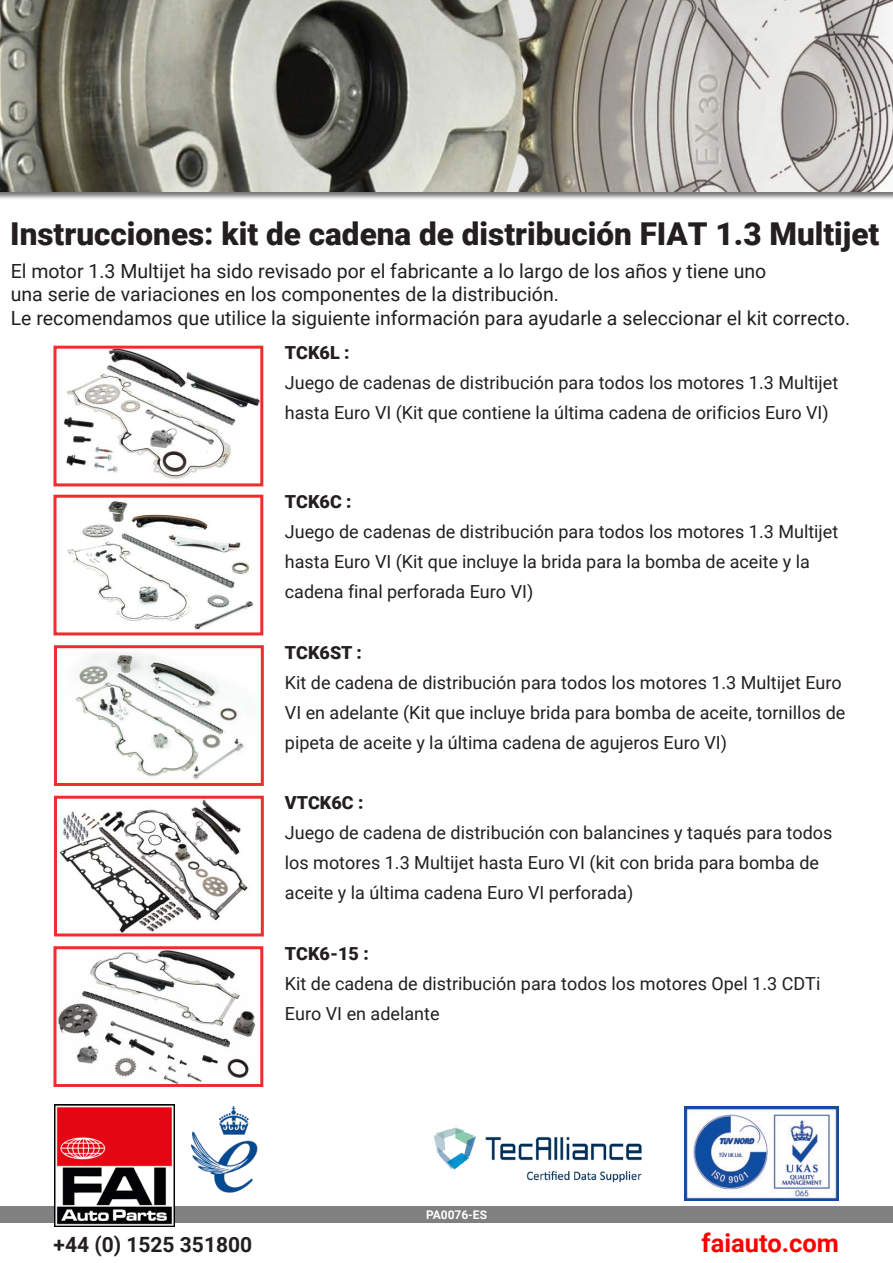
<style>
.page{position:relative;width:893px;height:1263px;background:#fff}
.page>*{position:absolute;margin:0;border:0;box-sizing:border-box;transform-origin:0 0}
.t1{font:900 31.5px "Roboto";color:#231f20}
.t2{font:700 25.5px "Roboto";color:#f00}
.t3{font:700 21px "Roboto";color:#231f20}
.t4{font:19.5px/23.4px "Roboto";color:#231f20}
.t5{font:18px/30px "Roboto";color:#231f20}
.t6{font:700 12px "Roboto";color:#fff}
.s1{font-weight:900}
</style>
<div class="page">
<div style="left:0;top:0;width:893px;height:200px;background:#231f20;opacity:.63"></div>
<img style="left:0;top:0;width:893px;height:191px">
<img style="left:684px;top:1106px;width:155px;height:95px">
<div style="left:0;top:1206px;width:893px;height:17px;background:#808080"></div>
<img style="left:54px;top:1104px;width:121px;height:122px">
<img style="left:433px;top:1127px;width:209px;height:56px">
<img style="left:192px;top:1106px;width:66px;height:87px">
<img style="left:59px;top:800px;width:189px;height:132px">
<div style="left:54px;top:796px;width:210px;height:140px;border:3px solid #ee2d2d"></div>
<img style="left:68px;top:501px;width:185px;height:129px">
<div style="left:53px;top:495px;width:210px;height:140px;border:3px solid #ee2d2d"></div>
<img style="left:57px;top:950px;width:199px;height:133px">
<div style="left:53px;top:946px;width:210px;height:141px;border:3px solid #ee2d2d"></div>
<img style="left:63px;top:350px;width:196px;height:129px">
<div style="left:53px;top:346px;width:210px;height:140px;border:3px solid #ee2d2d"></div>
<img style="left:75px;top:653px;width:170px;height:127px">
<div style="left:54px;top:645px;width:210px;height:141px;border:3px solid #ee2d2d"></div>
<p class="t1" style="left:10px;top:211px;width:871px">Instrucciones: kit de cadena de distribución FIAT 1.3 Multijet</p>
<p class="t4" style="left:11px;top:259px;width:841px">El motor 1.3 Multijet ha sido revisado por el fabricante a lo largo de los años y tiene uno<br>una serie de variaciones en los componentes de la distribución.<br>Le recomendamos que utilice la siguiente información para ayudarle a seleccionar el kit correcto.</p>
<p class="t5" style="left:285px;top:337px;width:555px"><span class="s1">TCK6L :<br></span>Juego de cadenas de distribución para todos los motores 1.3 Multijet hasta Euro VI (Kit que contiene la última cadena de orificios Euro VI)</p>
<p class="t5" style="left:285px;top:486px;width:555px"><span class="s1">TCK6C :<br></span>Juego de cadenas de distribución para todos los motores 1.3 Multijet hasta Euro VI (Kit que incluye la brida para la bomba de aceite y la cadena final perforada Euro VI)</p>
<p class="t5" style="left:285px;top:637px;width:562px"><span class="s1">TCK6ST :<br></span>Kit de cadena de distribución para todos los motores 1.3 Multijet Euro VI en adelante (Kit que incluye brida para bomba de aceite, tornillos de pipeta de aceite y la última cadena de agujeros Euro VI)</p>
<p class="t5" style="left:285px;top:787px;width:549px"><span class="s1">VTCK6C :<br></span>Juego de cadena de distribución con balancines y taqués para todos los motores 1.3 Multijet hasta Euro VI (kit con brida para bomba de aceite y la última cadena Euro VI perforada)</p>
<p class="t5" style="left:285px;top:938px;width:537px"><span class="s1">TCK6-15 :<br></span>Kit de cadena de distribución para todos los motores Opel 1.3 CDTi<br>Euro VI en adelante</p>
<p class="t6" style="left:426px;top:1207px;width:63px">PA0076-ES</p>
<p class="t3" style="left:54px;top:1230px;width:200px">+44 (0) 1525 351800</p>
<p class="t2" style="left:702px;top:1225px;width:139px">faiauto.com</p>
</div>
